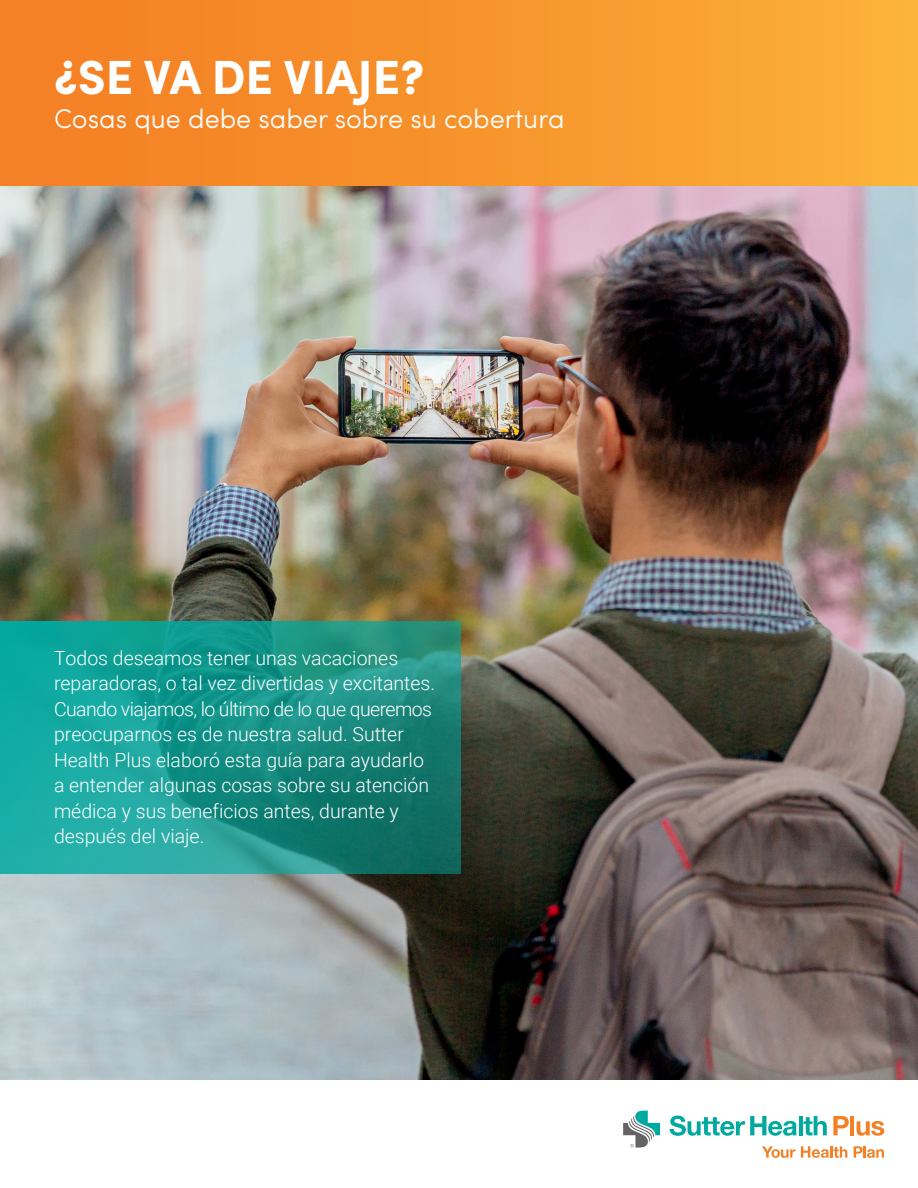
<style>
.page{position:relative;width:918px;height:1188px;background:#fff}
.page>*{position:absolute;margin:0;border:0;box-sizing:border-box;transform-origin:0 0}
.t1{font:700 48px "Sofia Pro";color:#fff}
.Subtitle{font:300 27px "Sofia Pro";color:#fff}
.Paragraph1{font:300 19.5px/25.5px "Roboto";color:#fff}
</style>
<div class="page">
<img style="left:0;top:186px;width:918px;height:894px">
<svg style="left:0;top:621px;width:461px;height:253px;background:#18958a"></svg>
<div style="left:0;top:0;width:918px;height:186px;background:linear-gradient(to right,#f47b23,#fbb038)"></div>
<svg style="left:623px;top:1111px;width:37px;height:37px"></svg>
<svg style="left:670px;top:1116px;width:127px;height:20px"></svg>
<hr style="left:799px;top:1116px;width:3px;height:19px;background:#00a9a0">
<svg style="left:804px;top:1116px;width:23px;height:20px"></svg>
<svg style="left:833px;top:1116px;width:16px;height:19px"></svg>
<hr style="left:850px;top:1116px;width:4px;height:19px;background:#f48026">
<svg style="left:857px;top:1121px;width:27px;height:15px"></svg>
<svg style="left:762px;top:1146px;width:33px;height:12px"></svg>
<svg style="left:801px;top:1146px;width:46px;height:12px"></svg>
<svg style="left:854px;top:1146px;width:30px;height:12px"></svg>
<p class="t1" style="left:54px;top:40px;width:372px">¿SE VA DE VIAJE?</p>
<p class="Subtitle" style="left:54px;top:99px;width:512px">Cosas que debe saber sobre su cobertura</p>
<p class="Paragraph1" style="left:54px;top:644px;width:383px">Todos deseamos tener unas vacaciones reparadoras, o tal vez divertidas y excitantes.<br>Cuando viajamos, lo último de lo que queremos preocuparnos es de nuestra salud. Sutter Health Plus elaboró esta guía para ayudarlo a entender algunas cosas sobre su atención médica y sus beneficios antes, durante y después del viaje.</p>
</div>
